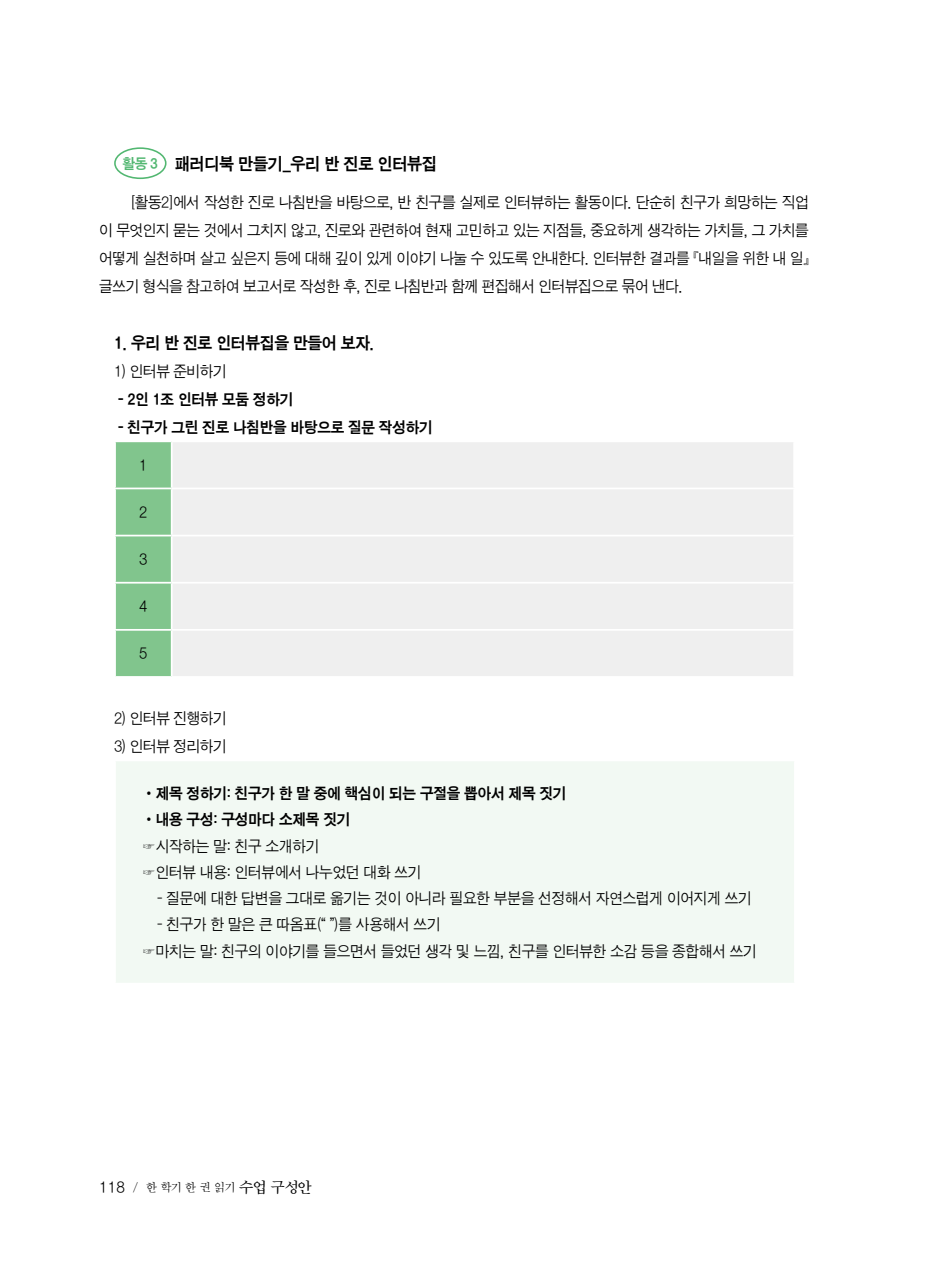
<style>
.page{position:relative;width:933px;height:1275px;background:#fff}
.page>*{position:absolute;margin:0;border:0;box-sizing:border-box;transform-origin:0 0}
.t1{font:17.5px "SD Gothic c Bd";letter-spacing:-.02em;color:#000;scale:.96 1}
.t2{font:17.15px "SD Gothic c Bd";letter-spacing:-.02em;color:#000;scale:.96 1}
.t3{font:15.75px/28px "SD Gothic a Lt";letter-spacing:-.015em;color:#000;scale:.96 1}
.t4{font:15.75px "SD Gothic c Bd";letter-spacing:-.015em;color:#000;scale:.96 1}
.t5{font:12.25px "SD Myeongjo a Lt";color:#000}
.s1{font-size:14.7px;color:#52b771}
.s2{font-family:"SD Gothic a Lt";font-size:15.75px}
.s3{font-family:"SD Myeongjo b Md";font-size:15.75px}
</style>
<div class="page">
<div style="left:114px;top:147px;width:52px;height:32px;border:2px solid #52b771;border-radius:50%"></div>
<div style="left:116px;top:442px;width:55px;height:234px;background:#81c58d"></div>
<div style="left:173px;top:442px;width:620px;height:234px;background:#efefef"></div>
<hr style="left:114px;top:488px;width:58px;height:1px;background:#fff">
<hr style="left:114px;top:535px;width:58px;height:1px;background:#fff">
<hr style="left:114px;top:582px;width:58px;height:2px;background:#fff">
<hr style="left:114px;top:629px;width:58px;height:2px;background:#fff">
<hr style="left:172px;top:488px;width:623px;height:1px;background:#fff">
<hr style="left:172px;top:535px;width:623px;height:1px;background:#fff">
<hr style="left:172px;top:582px;width:623px;height:2px;background:#fff">
<hr style="left:172px;top:629px;width:623px;height:2px;background:#fff">
<div style="left:115px;top:760px;width:680px;height:224px;background:#f2f9f3"></div>
<hr style="left:114px;top:761px;width:2px;height:222px;background:#fff">
<hr style="left:794px;top:761px;width:1px;height:222px;background:#fff">
<hr style="left:114px;top:983px;width:681px;height:1px;background:#fff">
<hr style="left:114px;top:759px;width:681px;height:2px;background:#fff">
<p class="t1" style="left:123px;top:155px;width:329px"><span class="s1">활동 3</span> 패러디북 만들기_우리 반 진로 인터뷰집</p>
<p class="t3" style="left:99px;top:188px;width:740px;text-align:justify;text-indent:31px">[활동2]에서 작성한 진로 나침반을 바탕으로, 반 친구를 실제로 인터뷰하는 활동이다. 단순히 친구가 희망하는 직업 이 무엇인지 묻는 것에서 그치지 않고, 진로와 관련하여 현재 고민하고 있는 지점들, 중요하게 생각하는 가치들, 그 가치를 어떻게 실천하며 살고 싶은지 등에 대해 깊이 있게 이야기 나눌 수 있도록 안내한다. 인터뷰한 결과를 『내일을 위한 내 일』글쓰기 형식을 참고하여 보고서로 작성한 후, 진로 나침반과 함께 편집해서 인터뷰집으로 묶어 낸다.</p>
<p class="t2" style="left:114px;top:334px;width:272px">1. 우리 반 진로 인터뷰집을 만들어 보자.</p>
<p class="t3" style="left:114px;top:358px;width:119px">1) 인터뷰 준비하기</p>
<p class="t4" style="left:118px;top:392px;width:184px">- 2인 1조 인터뷰 모둠 정하기</p>
<p class="t4" style="left:118px;top:420px;width:329px">- 친구가 그린 진로 나침반을 바탕으로 질문 작성하기</p>
<p class="t3" style="left:139px;top:451px;width:10px">1</p>
<p class="t3" style="left:139px;top:498px;width:10px">2</p>
<p class="t3" style="left:139px;top:545px;width:10px">3</p>
<p class="t3" style="left:139px;top:592px;width:10px">4</p>
<p class="t3" style="left:139px;top:639px;width:10px">5</p>
<p class="t3" style="left:114px;top:705px;width:119px">2) 인터뷰 진행하기</p>
<p class="t3" style="left:114px;top:733px;width:119px">3) 인터뷰 정리하기</p>
<p class="t4" style="left:142px;top:785px;width:443px">•제목 정하기: 친구가 한 말 중에 핵심이 되는 구절을 뽑아서 제목 짓기</p>
<p class="t4" style="left:142px;top:812px;width:218px">•내용 구성: 구성마다 소제목 짓기</p>
<p class="t3" style="left:142px;top:833px;width:292px;line-height:26.2px">☞시작하는 말: 친구 소개하기<br>☞인터뷰 내용: 인터뷰에서 나누었던 대화 쓰기</p>
<p class="t3" style="left:157px;top:884px;width:621px">- 질문에 대한 답변을 그대로 옮기는 것이 아니라 필요한 부분을 선정해서 자연스럽게 이어지게 쓰기</p>
<p class="t3" style="left:142px;top:911px;width:641px;line-height:26.2px;text-indent:15px">- 친구가 한 말은 큰 따옴표(“ ”)를 사용해서 쓰기<br>☞마치는 말: 친구의 이야기를 들으면서 들었던 생각 및 느낌, 친구를 인터뷰한 소감 등을 종합해서 쓰기</p>
<p class="t5" style="left:99px;top:1182px;width:214px"><span class="s2">118</span> / 한 학기 한 권 읽기 <span class="s3">수업 구성안</span></p>
</div>
